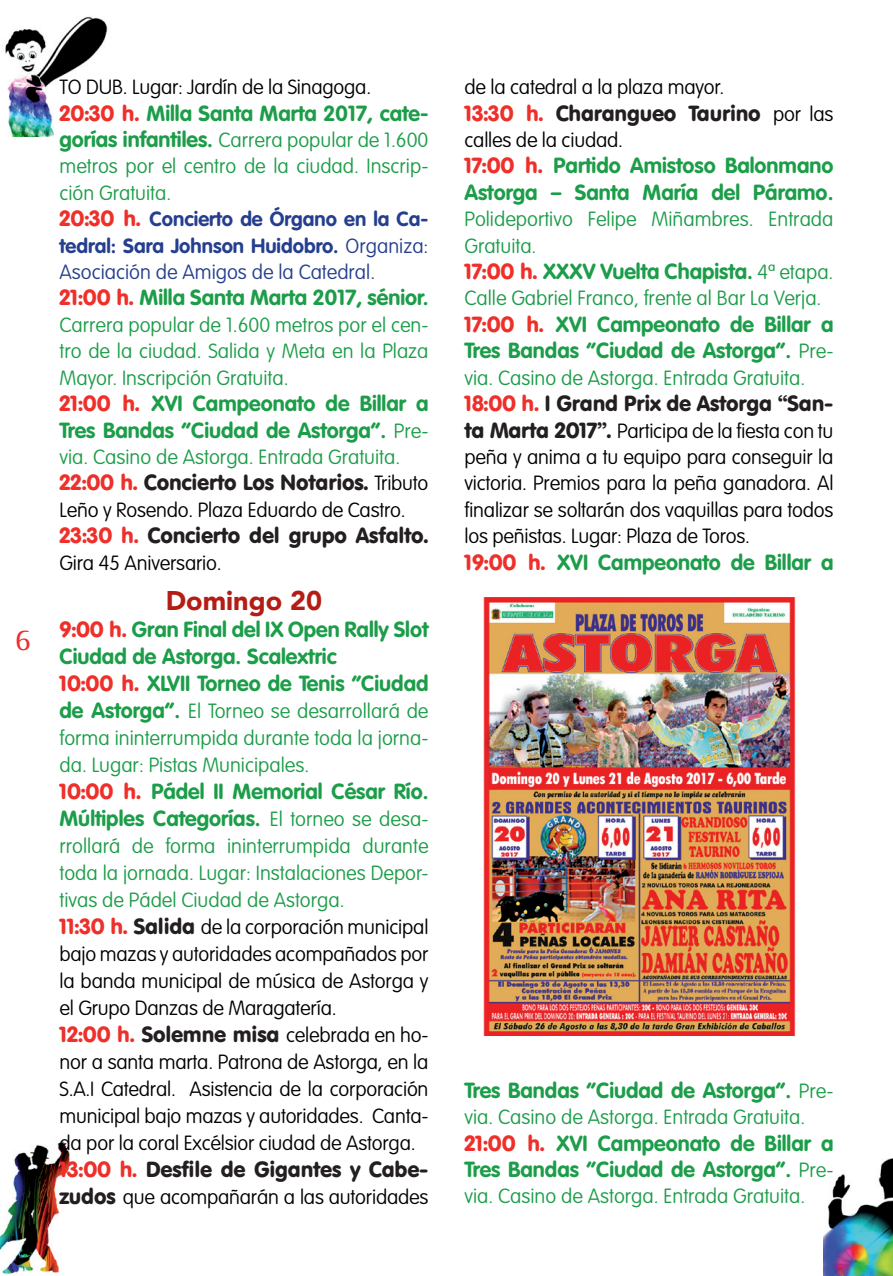
<style>
.page{position:relative;width:893px;height:1276px;background:#fff}
.page>*{position:absolute;margin:0;border:0;box-sizing:border-box;transform-origin:0 0}
.t1{font:30.9px "Rotis Semi Serif";color:#ee2f2a}
.t2{font:900 27px "Avenir";color:#b41d15}
.t3{font:700 21.6px/26.4px "VAG Rounded";color:#1c9d49}
.t4{font:21.6px "VAG Rounded BT";letter-spacing:-.01em;color:#231f20}
.t5{font:100 20.4px/27px "VAG Rounded";letter-spacing:-.01em;color:#000}
.t6{font:100 20.4px/26.4px "VAG Rounded";color:#1c9d49}
.s1{font-family:"VAG Rounded BT";font-weight:400;color:#ee2f2a}
.s2{font-weight:700;font-size:21.6px}
.s3{font-family:"VAG Rounded BT";font-weight:400;font-size:21.6px;color:#ee2f2a}
.s4{font-weight:700;color:#253f8e}
.s5{color:#253f8e}
.s6{font-weight:100;font-size:20.4px}
.s7{color:#ee2f2a}
.s8{font-family:"VAG Rounded";font-weight:100;font-size:20.4px;color:#000}
.s9{color:#1c9d49}
.s10{font-family:"VAG Rounded BT";font-weight:400;font-size:21.6px;color:#231f20}
</style>
<div class="page">
<img style="left:0;top:1141px;width:70px;height:133px">
<img style="left:5px;top:16px;width:103px;height:120px">
<img style="left:823px;top:1158px;width:70px;height:118px">
<img style="left:483px;top:598px;width:313px;height:437px">
<h1 class="t1" style="left:15px;top:621px;width:18px">6</h1>
<p class="t5" style="left:60px;top:73px;width:313px">TO DUB. Lugar: Jardín de la Sinagoga.</p>
<p class="t3" style="left:60px;top:100px;width:370px"><span class="s1">20:30 h.</span> Milla Santa Marta 2017, cate-</p>
<p class="t6" style="left:60px;top:127px;width:370px"><span class="s2">gorías infantiles.</span> Carrera popular de 1.600 metros por el centro de la ciudad. Inscrip&shy;ción Gratuita.<br><span class="s3">20:30 h.</span> <span class="s4">Concierto de Órgano en la Ca&shy;tedral: Sara Johnson Huidobro.</span> <span class="s5">Organiza:<br>Asociación de Amigos de la Catedral.</span></p>
<p class="t3" style="left:60px;top:284px;width:370px"><span class="s1">21:00 h.</span> Milla Santa Marta 2017, sénior.</p>
<p class="t6" style="left:60px;top:311px;width:370px;text-align:justify">Carrera popular de 1.600 metros por el cen&shy;tro de la ciudad. Salida y Meta en la Plaza Mayor. Inscripción Gratuita.</p>
<p class="t3" style="left:60px;top:390px;width:370px"><span class="s1">21:00 h.</span> XVI Campeonato de Billar a<br>Tres Bandas “Ciudad de Astorga”. <span class="s6">Pre-</span></p>
<p class="t6" style="left:60px;top:443px;width:342px">via. Casino de Astorga. Entrada Gratuita.</p>
<p class="t4" style="left:60px;top:469px;width:370px"><span class="s7">22:00 h.</span> Concierto Los Notarios. <span class="s8">Tributo</span></p>
<p class="t5" style="left:60px;top:496px;width:348px">Leño y Rosendo. Plaza Eduardo de Castro.</p>
<p class="t4" style="left:60px;top:522px;width:370px"><span class="s7">23:30 h.</span> Concierto del grupo Asfalto.</p>
<p class="t5" style="left:60px;top:549px;width:164px">Gira 45 Aniversario.</p>
<h2 class="t2" style="left:166px;top:577px;width:158px">Domingo 20</h2>
<p class="t3" style="left:60px;top:616px;width:370px"><span class="s1">9:00 h.</span> Gran Final del IX Open Rally Slot<br>Ciudad de Astorga. Scalextric<br><span class="s1">10:00 h.</span> XLVII Torneo de Tenis “Ciudad</p>
<p class="t6" style="left:60px;top:697px;width:370px;text-align:justify"><span class="s2">de Astorga”.</span> El Torneo se desarrollará de forma ininterrumpida durante toda la jorna&shy;da. Lugar: Pistas Municipales.</p>
<p class="t3" style="left:60px;top:778px;width:370px"><span class="s1">10:00 h.</span> Pádel II Memorial César Río.<br>Múltiples Categorías. <span class="s6">El torneo se desa-</span></p>
<p class="t5" style="left:60px;top:832px;width:370px"><span class="s9">rrollará de forma ininterrumpida durante toda la jornada. Lugar: Instalaciones Depor&shy;tivas de Pádel Ciudad de Astorga.<br></span><span class="s3">11:30 h.</span> <span class="s10">Salida</span> de la corporación municipal bajo mazas y autoridades acompañados por la banda municipal de música de Astorga y el Grupo Danzas de Maragatería.<br><span class="s3">12:00 h.</span> <span class="s10">Solemne misa</span> celebrada en ho&shy;nor a santa marta. Patrona de Astorga, en la S.A.I Catedral. Asistencia de la corporación municipal bajo mazas y autoridades. Canta&shy;da por la coral Excélsior ciudad de Astorga.</p>
<p class="t4" style="left:60px;top:1155px;width:370px"><span class="s7">13:00 h.</span> Desfile de Gigantes y Cabe-</p>
<p class="t5" style="left:60px;top:1183px;width:370px"><span class="s10">zudos</span> que acompañarán a las autoridades</p>
<p class="t5" style="left:464px;top:73px;width:261px">de la catedral a la plaza mayor.</p>
<p class="t4" style="left:464px;top:99px;width:370px"><span class="s7">13:30 h.</span> Charangueo Taurino <span class="s8">por las</span></p>
<p class="t5" style="left:464px;top:126px;width:160px">calles de la ciudad.</p>
<p class="t3" style="left:464px;top:152px;width:370px"><span class="s1">17:00 h.</span> Partido Amistoso Balonmano<br>Astorga – Santa María del Páramo.</p>
<p class="t6" style="left:464px;top:206px;width:370px">Polideportivo Felipe Miñambres. Entrada<br>Gratuita.</p>
<p class="t3" style="left:464px;top:258px;width:370px"><span class="s1">17:00 h.</span> XXXV Vuelta Chapista. <span class="s6">4ª etapa.</span></p>
<p class="t6" style="left:464px;top:285px;width:358px">Calle Gabriel Franco, frente al Bar La Verja.</p>
<p class="t3" style="left:464px;top:311px;width:370px"><span class="s1">17:00 h.</span> XVI Campeonato de Billar a<br>Tres Bandas “Ciudad de Astorga”. <span class="s6">Pre-</span></p>
<p class="t6" style="left:464px;top:364px;width:342px">via. Casino de Astorga. Entrada Gratuita.</p>
<p class="t4" style="left:464px;top:390px;width:370px"><span class="s7">18:00 h.</span> I Grand Prix de Astorga “San-</p>
<p class="t5" style="left:464px;top:417px;width:370px;text-align:justify"><span class="s10">ta Marta 2017”.</span> Participa de la fiesta con tu peña y anima a tu equipo para conseguir la victoria. Premios para la peña ganadora. Al finalizar se soltarán dos vaquillas para todos los peñistas. Lugar: Plaza de Toros.</p>
<p class="t3" style="left:464px;top:548px;width:370px"><span class="s1">19:00 h.</span> XVI Campeonato de Billar a</p>
<p class="t3" style="left:464px;top:1076px;width:370px">Tres Bandas “Ciudad de Astorga”. <span class="s6">Pre-</span></p>
<p class="t6" style="left:464px;top:1103px;width:342px">via. Casino de Astorga. Entrada Gratuita.</p>
<p class="t3" style="left:464px;top:1129px;width:370px"><span class="s1">21:00 h.</span> XVI Campeonato de Billar a<br>Tres Bandas “Ciudad de Astorga”. <span class="s6">Pre-</span></p>
<p class="t6" style="left:464px;top:1183px;width:342px">via. Casino de Astorga. Entrada Gratuita.</p>
</div>
